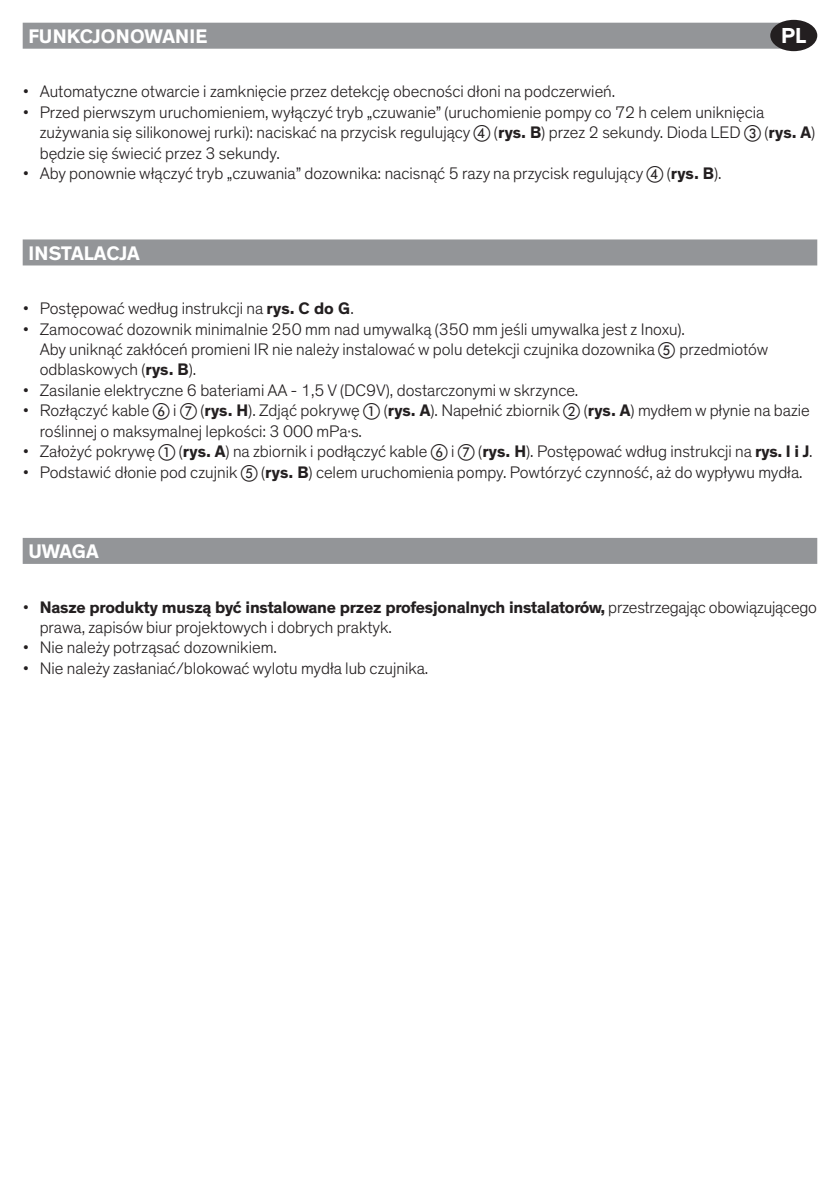
<style>
.page{position:relative;width:840px;height:1191px;background:#fff}
.page>*{position:absolute;margin:0;border:0;box-sizing:border-box;transform-origin:0 0}
.t1{font:700 22px "Theinhardt";color:#fff}
.t2{font:700 20px "Theinhardt";letter-spacing:-.005em;color:#fff}
.t3{font:700 20px "Theinhardt";letter-spacing:.015em;color:#fff}
.t4{font:300 17px/20.4px "Theinhardt";color:#231f20}
.s1{font-family:"European Pi One";font-weight:400}
.s2{font-weight:700}
</style>
<div class="page">
<div style="left:23px;top:23px;width:782px;height:26px;background:#939598"></div>
<div style="left:23px;top:239px;width:793px;height:26px;background:#939598"></div>
<div style="left:23px;top:538px;width:793px;height:26px;background:#939598"></div>
<div style="left:769px;top:20px;width:47px;height:31px;background:#231f20;border-radius:50%"></div>
<p class="t3" style="left:28px;top:24px;width:180px">FUNKCJONOWANIE</p>
<p class="t1" style="left:780px;top:22px;width:27px">PL</p>
<p class="t4" style="left:23px;top:82px;width:593px">• Automatyczne otwarcie i zamknięcie przez detekcję obecności dłoni na podczerwień.</p>
<p class="t4" style="left:40px;top:102px;width:776px;text-indent:-17px">• Przed pierwszym uruchomieniem, wyłączyć tryb „czuwanie” (uruchomienie pompy co 72 h celem uniknięcia zużywania się silikonowej rurki): naciskać na przycisk regulujący <span class="s1">D</span> (<span class="s2">rys. B</span>) przez 2 sekundy. Dioda LED <span class="s1">C</span> (<span class="s2">rys. A</span>) będzie się świecić przez 3 sekundy.</p>
<p class="t4" style="left:23px;top:163px;width:700px">• Aby ponownie włączyć tryb „czuwania” dozownika: nacisnąć 5 razy na przycisk regulujący <span class="s1">D</span> (<span class="s2">rys. B</span>).</p>
<p class="t2" style="left:28px;top:241px;width:113px">INSTALACJA</p>
<p class="t4" style="left:23px;top:298px;width:332px">• Postępować według instrukcji na <span class="s2">rys. C do G</span>.</p>
<p class="t4" style="left:40px;top:319px;width:729px;text-indent:-17px">• Zamocować dozownik minimalnie 250 mm nad umywalką (350 mm jeśli umywalka jest z Inoxu).<br>Aby uniknąć zakłóceń promieni IR nie należy instalować w polu detekcji czujnika dozownika <span class="s1">E</span> przedmiotów odblaskowych (<span class="s2">rys. B</span>).</p>
<p class="t4" style="left:23px;top:380px;width:557px">• Zasilanie elektryczne 6 bateriami AA - 1,5 V (DC9V), dostarczonymi w skrzynce.</p>
<p class="t4" style="left:40px;top:400px;width:771px;text-indent:-17px">• Rozłączyć kable <span class="s1">F</span> i <span class="s1">G</span> (<span class="s2">rys. H</span>). Zdjąć pokrywę <span class="s1">A</span> (<span class="s2">rys. A</span>). Napełnić zbiornik <span class="s1">B</span> (<span class="s2">rys. A</span>) mydłem w płynie na bazie roślinnej o maksymalnej lepkości: 3 000 mPa·s.</p>
<p class="t4" style="left:23px;top:441px;width:790px">• Założyć pokrywę <span class="s1">A</span> (<span class="s2">rys. A</span>) na zbiornik i podłączyć kable <span class="s1">F</span> i <span class="s1">G</span> (<span class="s2">rys. H</span>). Postępować wdług instrukcji na <span class="s2">rys. I i J</span>.</p>
<p class="t4" style="left:23px;top:462px;width:781px">• Podstawić dłonie pod czujnik <span class="s1">E</span> (<span class="s2">rys. B</span>) celem uruchomienia pompy. Powtórzyć czynność, aż do wypływu mydła.</p>
<p class="t2" style="left:28px;top:539px;width:72px">UWAGA</p>
<p class="t4" style="left:40px;top:597px;width:778px;text-indent:-17px">• <span class="s2">Nasze produkty muszą być instalowane przez profesjonalnych instalatorów,</span> przestrzegając obowiązującego prawa, zapisów biur projektowych i dobrych praktyk.</p>
<p class="t4" style="left:23px;top:638px;width:255px">• Nie należy potrząsać dozownikiem.</p>
<p class="t4" style="left:23px;top:658px;width:407px">• Nie należy zasłaniać/blokować wylotu mydła lub czujnika.</p>
</div>
